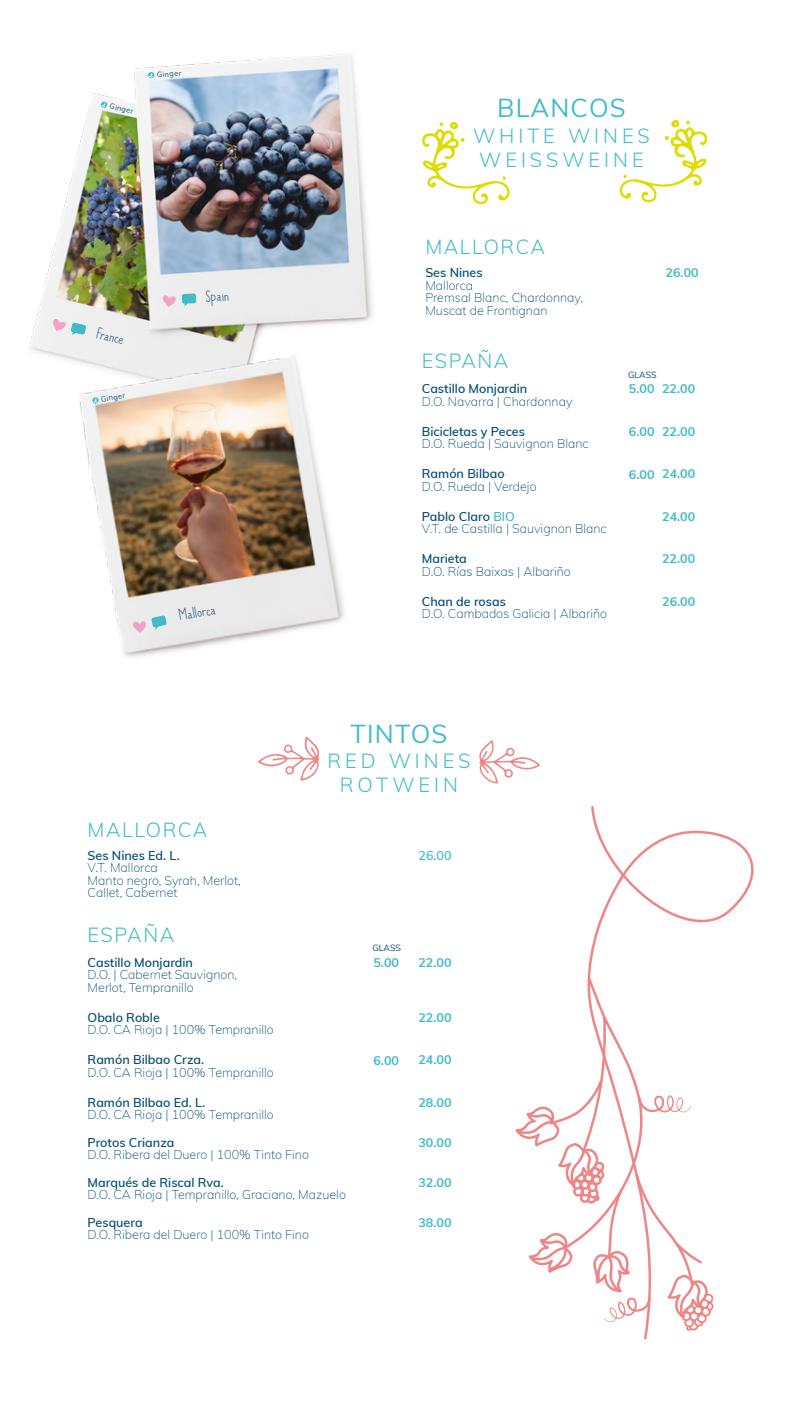
<style>
.page{position:relative;width:798px;height:1418px;background:#fff}
.page>*{position:absolute;margin:0;border:0;box-sizing:border-box;transform-origin:0 0}
.t1{font:25.38px "Muli";letter-spacing:.05em;color:#41bbc9}
.t2{font:300 20px/24px "Muli";letter-spacing:.19em;color:#41bbc9;text-align:center}
.t3{font:300 20px "Muli";letter-spacing:.075em;color:#41bbc9}
.t4{font:15px "Always Together";color:#446788}
.t5{font:200 12.5px/12.5px "Muli";color:#044e71}
.t6{font:600 12.5px "Muli";color:#044e71}
.t7{font:700 12.5px "Muli";color:#41bbc9}
.t8{font:600 12.5px "Muli";color:#41bbc9}
.t9{font:8.88px "Muli";letter-spacing:-.005em;color:#044e71}
.t10{font:7.25px "Muli";color:#044e71}
.s1{font-weight:600}
.s2{font-weight:600;color:#41bbc9}
</style>
<div class="page">
<svg style="left:258px;top:736px;width:61px;height:44px"></svg>
<svg style="left:479px;top:740px;width:60px;height:43px"></svg>
<svg style="left:422px;top:122px;width:87px;height:82px"></svg>
<svg style="left:619px;top:120px;width:89px;height:82px"></svg>
<img style="left:29px;top:54px;width:344px;height:298px">
<img style="left:38px;top:312px;width:335px;height:345px">
<svg style="left:515px;top:806px;width:239px;height:534px"></svg>
<svg style="left:162px;top:295px;width:14px;height:12px"></svg>
<svg style="left:182px;top:293px;width:14px;height:13px"></svg>
<svg style="left:148px;top:72px;width:6px;height:7px"></svg>
<svg style="left:149px;top:72px;width:4px;height:6px"></svg>
<svg style="left:100px;top:101px;width:8px;height:7px"></svg>
<svg style="left:92px;top:397px;width:7px;height:7px"></svg>
<svg style="left:93px;top:398px;width:5px;height:5px"></svg>
<svg style="left:53px;top:319px;width:33px;height:16px"></svg>
<svg style="left:133px;top:615px;width:34px;height:17px"></svg>
<p class="t10" style="left:111px;top:100px;width:26px;rotate:14deg">Ginger</p>
<p class="t10" style="left:157px;top:69px;width:26px;rotate:-3deg">Ginger</p>
<p class="t4" style="left:100px;top:321px;width:29px;rotate:14deg">France</p>
<p class="t10" style="left:100px;top:394px;width:26px;rotate:-9deg">Ginger</p>
<p class="t4" style="left:205px;top:284px;width:25px;rotate:-4deg">Spain</p>
<p class="t4" style="left:177px;top:603px;width:39px;rotate:-10deg">Mallorca</p>
<h2 class="t3" style="left:88px;top:815px;width:121px">MALLORCA</h2>
<p class="t6" style="left:88px;top:846px;width:93px">Ses Nines Ed. L.</p>
<p class="t5" style="left:88px;top:860px;width:155px">V.T. Mallorca<br>Manto negro, Syrah, Merlot,<br>Callet, Cabernet</p>
<h2 class="t2" style="left:88px;top:921px;width:88px">ESPAÑA</h2>
<h1 class="t1" style="left:497px;top:89px;width:130px">BLANCOS</h1>
<h2 class="t2" style="left:473px;top:123px;width:178px">WHITE WINES<br>WEISSWEINE</h2>
<h2 class="t3" style="left:425px;top:233px;width:121px">MALLORCA</h2>
<p class="t6" style="left:425px;top:263px;width:59px">Ses Nines</p>
<p class="t5" style="left:425px;top:278px;width:159px">Mallorca<br>Premsal Blanc, Chardonnay,<br>Muscat de Frontignan</p>
<h2 class="t2" style="left:422px;top:348px;width:88px">ESPAÑA</h2>
<p class="t6" style="left:422px;top:379px;width:107px">Castillo Monjardin</p>
<p class="t5" style="left:422px;top:394px;width:152px">D.O. Navarra | Chardonnay</p>
<p class="t6" style="left:422px;top:422px;width:104px">Bicicletas y Peces</p>
<p class="t5" style="left:422px;top:437px;width:168px">D.O. Rueda | Sauvignon Blanc</p>
<p class="t6" style="left:422px;top:464px;width:84px">Ramón Bilbao</p>
<p class="t5" style="left:422px;top:479px;width:116px">D.O. Rueda | Verdejo</p>
<p class="t5" style="left:422px;top:509px;width:186px"><span class="s1">Pablo Claro</span> <span class="s2">BIO<br></span>V.T. de Castilla | Sauvignon Blanc</p>
<p class="t6" style="left:422px;top:549px;width:46px">Marieta</p>
<p class="t5" style="left:422px;top:564px;width:150px">D.O. Rías Baixas | Albariño</p>
<p class="t6" style="left:422px;top:592px;width:85px">Chan de rosas</p>
<p class="t5" style="left:422px;top:607px;width:187px">D.O. Cambados Galicia | Albariño</p>
<p class="t7" style="left:665px;top:263px;width:35px">26.00</p>
<p class="t9" style="left:628px;top:368px;width:30px">GLASS</p>
<p class="t7" style="left:628px;top:380px;width:27px">5.00</p>
<p class="t7" style="left:628px;top:422px;width:27px">6.00</p>
<p class="t7" style="left:628px;top:465px;width:27px">6.00</p>
<p class="t7" style="left:662px;top:379px;width:35px">22.00</p>
<p class="t7" style="left:662px;top:422px;width:35px">22.00</p>
<p class="t7" style="left:662px;top:464px;width:35px">24.00</p>
<p class="t7" style="left:662px;top:507px;width:35px">24.00</p>
<p class="t7" style="left:662px;top:549px;width:35px">22.00</p>
<p class="t7" style="left:662px;top:592px;width:35px">26.00</p>
<h1 class="t1" style="left:350px;top:715px;width:98px">TINTOS</h1>
<h2 class="t2" style="left:327px;top:748px;width:144px">RED WINES<br>ROTWEIN</h2>
<p class="t8" style="left:418px;top:846px;width:34px">26.00</p>
<p class="t9" style="left:372px;top:941px;width:30px">GLASS</p>
<p class="t6" style="left:88px;top:953px;width:107px">Castillo Monjardin</p>
<p class="t5" style="left:88px;top:967px;width:151px">D.O. | Cabernet Sauvignon,<br>Merlot, Tempranillo</p>
<p class="t6" style="left:88px;top:1008px;width:74px">Obalo Roble</p>
<p class="t5" style="left:88px;top:1022px;width:187px">D.O. CA Rioja | 100% Tempranillo</p>
<p class="t6" style="left:88px;top:1050px;width:118px">Ramón Bilbao Crza.</p>
<p class="t5" style="left:88px;top:1065px;width:187px">D.O. CA Rioja | 100% Tempranillo</p>
<p class="t6" style="left:88px;top:1093px;width:119px">Ramón Bilbao Ed. L.</p>
<p class="t5" style="left:88px;top:1107px;width:187px">D.O. CA Rioja | 100% Tempranillo</p>
<p class="t6" style="left:88px;top:1133px;width:88px">Protos Crianza</p>
<p class="t5" style="left:88px;top:1147px;width:223px">D.O. Ribera del Duero | 100% Tinto Fino</p>
<p class="t6" style="left:88px;top:1173px;width:138px">Marqués de Riscal Rva.</p>
<p class="t5" style="left:88px;top:1187px;width:260px">D.O. CA Rioja | Tempranillo, Graciano, Mazuelo</p>
<p class="t6" style="left:88px;top:1213px;width:57px">Pesquera</p>
<p class="t5" style="left:88px;top:1227px;width:223px">D.O. Ribera del Duero | 100% Tinto Fino</p>
<p class="t7" style="left:373px;top:953px;width:27px">5.00</p>
<p class="t7" style="left:373px;top:1050px;width:27px">6.00</p>
<p class="t7" style="left:418px;top:953px;width:35px">22.00</p>
<p class="t7" style="left:418px;top:1008px;width:35px">22.00</p>
<p class="t7" style="left:418px;top:1050px;width:35px">24.00</p>
<p class="t7" style="left:418px;top:1093px;width:35px">28.00</p>
<p class="t7" style="left:418px;top:1133px;width:35px">30.00</p>
<p class="t7" style="left:418px;top:1173px;width:35px">32.00</p>
<p class="t7" style="left:418px;top:1213px;width:35px">38.00</p>
</div>
